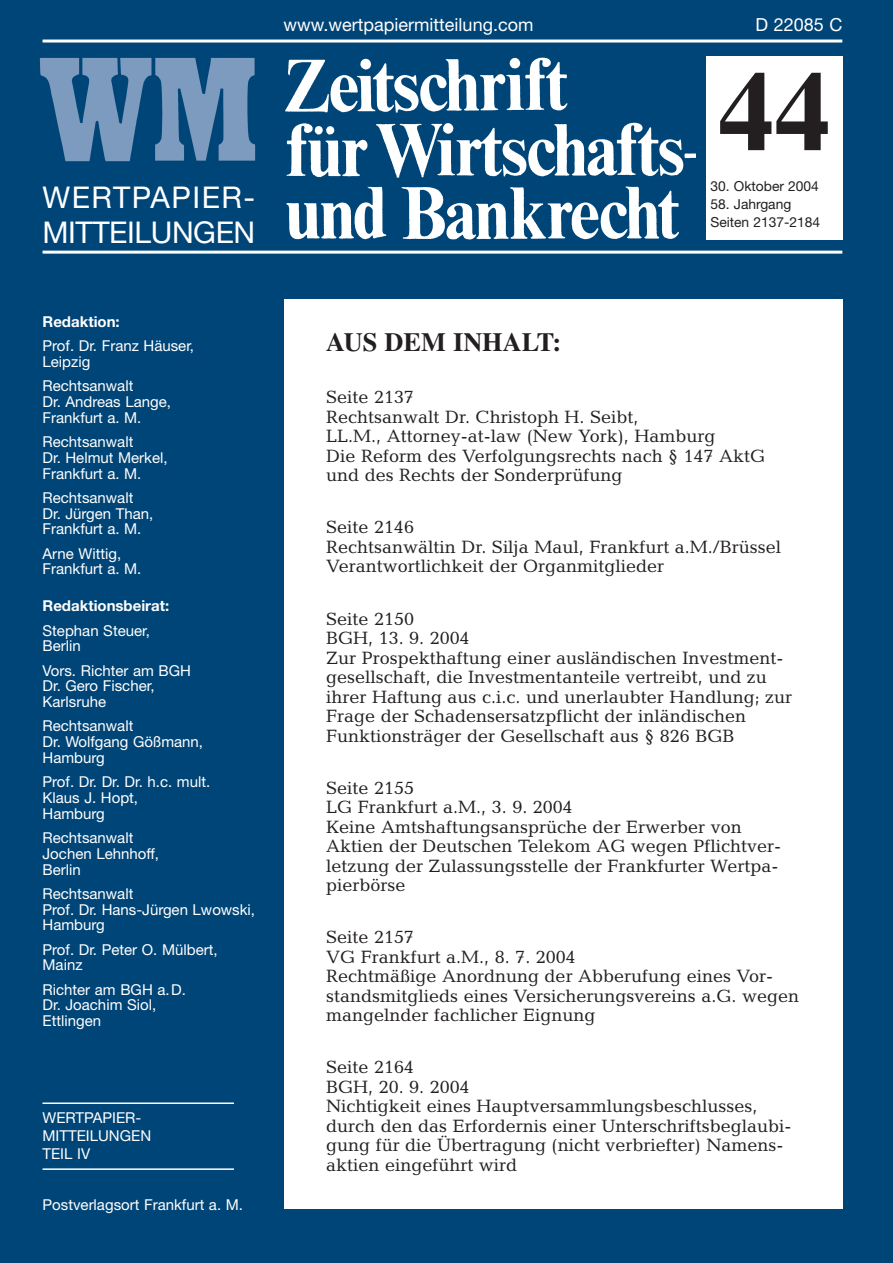
<style>
.page{position:relative;width:893px;height:1263px;background:#fff}
.page>*{position:absolute;margin:0;border:0;box-sizing:border-box;transform-origin:0 0}
.t1{font:700 112.5px "Times";color:#231f20}
.t2{font:30px/34.5px "Helvetica Neue";letter-spacing:-.015em;color:#fff}
.t3{font:700 26.25px "Times";color:#231f20}
.t4{font:18px/19.5px "Candida";color:#231f20}
.t5{font:18px "Helvetica Neue";color:#fff}
.t6{font:15px/15.8px "Helvetica Neue";color:#fff}
.t7{font:700 15px "Helvetica Neue";color:#fff}
.t8{font:13.8px/18px "Helvetica Neue";color:#231f20}
</style>
<div class="page">
<div style="left:0;top:0;width:892px;height:1263px;background:#004577"></div>
<hr style="left:43px;top:251px;width:799px;height:3px;background:#fff">
<div style="left:284px;top:299px;width:558px;height:910px;background:#fff"></div>
<hr style="left:43px;top:1103px;width:191px;height:1px;background:#fff">
<hr style="left:43px;top:1168px;width:191px;height:2px;background:#fff">
<hr style="left:43px;top:40px;width:799px;height:3px;background:#fff">
<img style="left:285px;top:57px;width:411px;height:183px">
<img style="left:39px;top:57px;width:217px;height:105px">
<div style="left:706px;top:57px;width:136px;height:183px;background:#fff"></div>
<h2 class="t2" style="left:43px;top:183px;width:214px">WERTPAPIER-<br>MITTEILUNGEN</h2>
<p class="t7" style="left:43px;top:316px;width:79px">Redaktion:</p>
<p class="t6" style="left:43px;top:340px;width:153px">Prof. Dr. Franz Häuser,<br>Leipzig</p>
<p class="t6" style="left:43px;top:380px;width:130px">Rechtsanwalt<br>Dr. Andreas Lange,<br>Frankfurt a. M.</p>
<p class="t6" style="left:43px;top:435px;width:126px">Rechtsanwalt<br>Dr. Helmut Merkel,<br>Frankfurt a. M.</p>
<p class="t6" style="left:43px;top:491px;width:112px">Rechtsanwalt<br>Dr. Jürgen Than,<br>Frankfurt a. M.</p>
<p class="t6" style="left:43px;top:547px;width:100px">Arne Wittig,<br>Frankfurt a. M.</p>
<p class="t7" style="left:43px;top:601px;width:128px">Redaktionsbeirat:</p>
<p class="t6" style="left:43px;top:624px;width:109px">Stephan Steuer,<br>Berlin</p>
<p class="t6" style="left:43px;top:664px;width:150px">Vors. Richter am BGH<br>Dr. Gero Fischer,<br>Karlsruhe</p>
<p class="t6" style="left:43px;top:720px;width:162px">Rechtsanwalt<br>Dr. Wolfgang Gößmann,<br>Hamburg</p>
<p class="t6" style="left:43px;top:776px;width:169px">Prof. Dr. Dr. Dr. h.c. mult.<br>Klaus J. Hopt,<br>Hamburg</p>
<p class="t6" style="left:43px;top:831px;width:118px">Rechtsanwalt<br>Jochen Lehnhoff,<br>Berlin</p>
<p class="t6" style="left:43px;top:887px;width:214px">Rechtsanwalt<br>Prof. Dr. Hans-Jürgen Lwowski,<br>Hamburg</p>
<p class="t6" style="left:43px;top:943px;width:176px">Prof. Dr. Peter O. Mülbert,<br>Mainz</p>
<p class="t6" style="left:43px;top:983px;width:145px">Richter am BGH a.D.<br>Dr. Joachim Siol,<br>Ettlingen</p>
<p class="t6" style="left:43px;top:1110px;width:110px;line-height:18px">WERTPAPIER-<br>MITTEILUNGEN<br>TEIL IV</p>
<p class="t6" style="left:43px;top:1198px;width:202px">Postverlagsort Frankfurt a. M.</p>
<p class="t5" style="left:284px;top:18px;width:251px">www.wertpapiermitteilung.com</p>
<p class="t5" style="left:755px;top:18px;width:88px">D 22085 C</p>
<h1 class="t1" style="left:718px;top:72px;width:114px">44</h1>
<p class="t8" style="left:710px;top:178px;width:110px">30. Oktober 2004</p>
<p class="t8" style="left:710px;top:196px;width:111px">58. Jahrgang<br>Seiten 2137-2184</p>
<h3 class="t3" style="left:326px;top:333px;width:236px">AUS DEM INHALT:</h3>
<p class="t4" style="left:326px;top:389px;width:440px">Seite 2137<br>Rechtsanwalt Dr. Christoph H. Seibt,<br>LL.M., Attorney-at-law (New York), Hamburg<br>Die Reform des Verfolgungsrechts nach § 147 AktG und des Rechts der Sonderprüfung</p>
<p class="t4" style="left:326px;top:519px;width:456px">Seite 2146<br>Rechtsanwältin Dr. Silja Maul, Frankfurt a.M./Brüssel<br>Verantwortlichkeit der Organmitglieder</p>
<p class="t4" style="left:326px;top:611px;width:467px">Seite 2150<br>BGH, 13. 9. 2004<br>Zur Prospekthaftung einer ausländischen Investment&shy;gesellschaft, die Investmentanteile vertreibt, und zu ihrer Haftung aus c.i.c. und unerlaubter Handlung; zur Frage der Schadensersatzpflicht der inländischen Funktionsträger der Gesellschaft aus § 826 BGB</p>
<p class="t4" style="left:326px;top:780px;width:456px">Seite 2155<br>LG Frankfurt a.M., 3. 9. 2004<br>Keine Amtshaftungsansprüche der Erwerber von Aktien der Deutschen Telekom AG wegen Pflichtver&shy;letzung der Zulassungsstelle der Frankfurter Wertpa&shy;pierbörse</p>
<p class="t4" style="left:326px;top:929px;width:474px">Seite 2157<br>VG Frankfurt a.M., 8. 7. 2004<br>Rechtmäßige Anordnung der Abberufung eines Vor&shy;standsmitglieds eines Versicherungsvereins a.G. wegen mangelnder fachlicher Eignung</p>
<p class="t4" style="left:326px;top:1059px;width:467px">Seite 2164<br>BGH, 20. 9. 2004<br>Nichtigkeit eines Hauptversammlungsbeschlusses, durch den das Erfordernis einer Unterschriftsbeglaubi&shy;gung für die Übertragung (nicht verbriefter) Namens&shy;aktien eingeführt wird</p>
</div>
